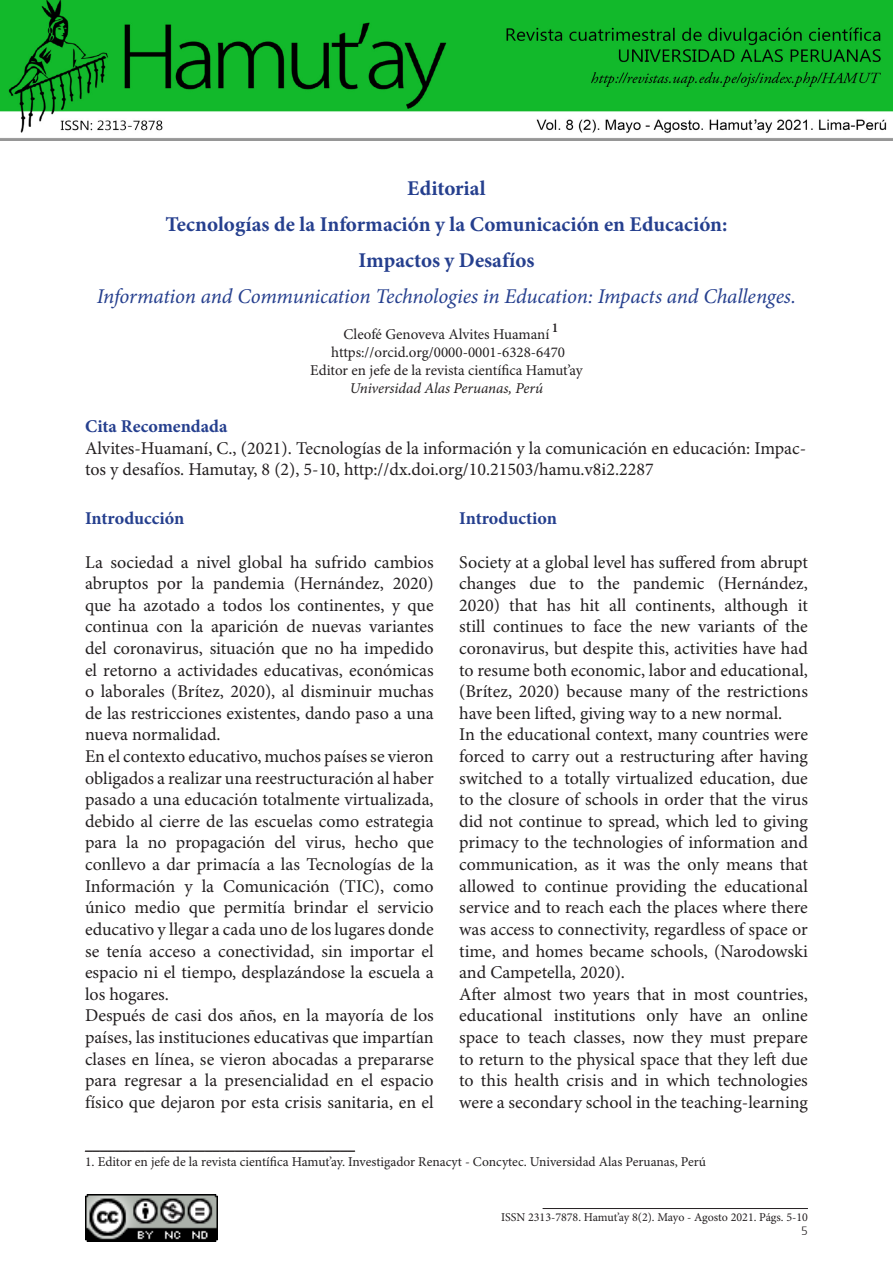
<style>
.page{position:relative;width:893px;height:1263px;background:#fff}
.page>*{position:absolute;margin:0;border:0;box-sizing:border-box;transform-origin:0 0}
.t1{font:700 21px "Minion Pro";color:#253f8e}
.t2{font:italic 21px "Minion Pro";letter-spacing:-.01em;color:#253f8e}
.t3{font:18px/21.6px "Minion Pro";color:#231f20;text-align:justify}
.t4{font:700 18px "Minion Pro";color:#253f8e}
.t5{font:15px "Minion Pro";color:#231f20}
.t6{font:700 15px "Minion Pro";color:#231f20}
.t7{font:italic 15px "Minion Pro";letter-spacing:-.005em;color:#231f20}
.t8{font:13.5px "Minion Pro";color:#231f20}
.t9{font:600 13.5px "Minion Pro";color:#231f20}
.t10{font:12px "Minion Pro";letter-spacing:-.005em;color:#231f20}
.t11{font:300 12px "Frutiger";color:#231f20}
</style>
<div class="page">
<img style="left:85px;top:1195px;width:132px;height:46px">
<hr style="left:85px;top:1150px;width:270px;height:1px;background:#231f20">
<hr style="left:543px;top:1208px;width:265px;height:1px;background:#231f20">
<img style="left:0;top:0;width:893px;height:134px">
<p class="t1" style="left:407px;top:173px;width:80px">Editorial</p>
<p class="t1" style="left:166px;top:209px;width:563px">Tecnologías de la Información y la Comunicación en Educación:</p>
<p class="t1" style="left:359px;top:245px;width:177px">Impactos y Desafíos</p>
<p class="t2" style="left:97px;top:282px;width:700px">Information and Communication Technologies in Education: Impacts and Challenges.</p>
<p class="t5" style="left:344px;top:325px;width:207px">Cleofé Genoveva Alvites Huamaní</p>
<p class="t5" style="left:331px;top:343px;width:235px">https://orcid.org/0000-0001-6328-6470</p>
<p class="t5" style="left:310px;top:361px;width:274px">Editor en jefe de la revista científica Hamut’ay</p>
<p class="t7" style="left:350px;top:378px;width:195px">Universidad Alas Peruanas, Perú</p>
<p class="t4" style="left:85px;top:414px;width:144px">Cita Recomendada</p>
<p class="t3" style="left:85px;top:438px;width:723px">Alvites-Huamaní, C., (2021). Tecnologías de la información y la comunicación en educación: Impac&shy;tos y desafíos. Hamutay, 8 (2), 5-10, http://dx.doi.org/10.21503/hamu.v8i2.2287</p>
<p class="t9" style="left:552px;top:319px;width:8px">1</p>
<p class="t4" style="left:85px;top:506px;width:101px">Introducción</p>
<p class="t3" style="left:85px;top:552px;width:350px">La sociedad a nivel global ha sufrido cambios abruptos por la pandemia (Hernández, 2020) que ha azotado a todos los continentes, y que continua con la aparición de nuevas variantes del coronavirus, situación que no ha impedido el retorno a actividades educativas, económicas o laborales (Brítez, 2020), al disminuir muchas de las restricciones existentes, dando paso a una nueva normalidad.</p>
<p class="t3" style="left:85px;top:746px;width:350px">En el contexto educativo, muchos países se vieron obligados a realizar una reestructuración al haber pasado a una educación totalmente virtualizada, debido al cierre de las escuelas como estrategia para la no propagación del virus, hecho que conllevo a dar primacía a las Tecnologías de la Información y la Comunicación (TIC), como único medio que permitía brindar el servicio educativo y llegar a cada uno de los lugares donde se tenía acceso a conectividad, sin importar el espacio ni el tiempo, desplazándose la escuela a los hogares.</p>
<p class="t3" style="left:85px;top:1005px;width:350px">Después de casi dos años, en la mayoría de los países, las instituciones educativas que impartían clases en línea, se vieron abocadas a prepararse para regresar a la presencialidad en el espacio físico que dejaron por esta crisis sanitaria, en el</p>
<p class="t4" style="left:459px;top:506px;width:99px">Introduction</p>
<p class="t3" style="left:459px;top:552px;width:350px">Society at a global level has suffered from abrupt changes due to the pandemic (Hernández, 2020) that has hit all continents, although it still continues to face the new variants of the coronavirus, but despite this, activities have had to resume both economic, labor and educational, (Brítez, 2020) because many of the restrictions have been lifted, giving way to a new normal.</p>
<p class="t3" style="left:459px;top:725px;width:350px">In the educational context, many countries were forced to carry out a restructuring after having switched to a totally virtualized education, due to the closure of schools in order that the virus did not continue to spread, which led to giving primacy to the technologies of information and communication, as it was the only means that allowed to continue providing the educational service and to reach each the places where there was access to connectivity, regardless of space or time, and homes became schools, (Narodowski and Campetella, 2020).</p>
<p class="t3" style="left:459px;top:984px;width:350px">After almost two years that in most countries, educational institutions only have an online space to teach classes, now they must prepare to return to the physical space that they left due to this health crisis and in which technologies were a secondary school in the teaching-learning</p>
<p class="t6" style="left:85px;top:1134px;width:271px">____________________________________</p>
<p class="t8" style="left:85px;top:1153px;width:622px">1. Editor en jefe de la revista científica Hamut’ay. Investigador Renacyt - Concytec. Universidad Alas Peruanas, Perú</p>
<p class="t10" style="left:501px;top:1210px;width:308px">ISSN 2313-7878. Hamut’ay 8(2). Mayo - Agosto 2021. Págs. 5-10</p>
<p class="t11" style="left:801px;top:1222px;width:8px">5</p>
</div>
